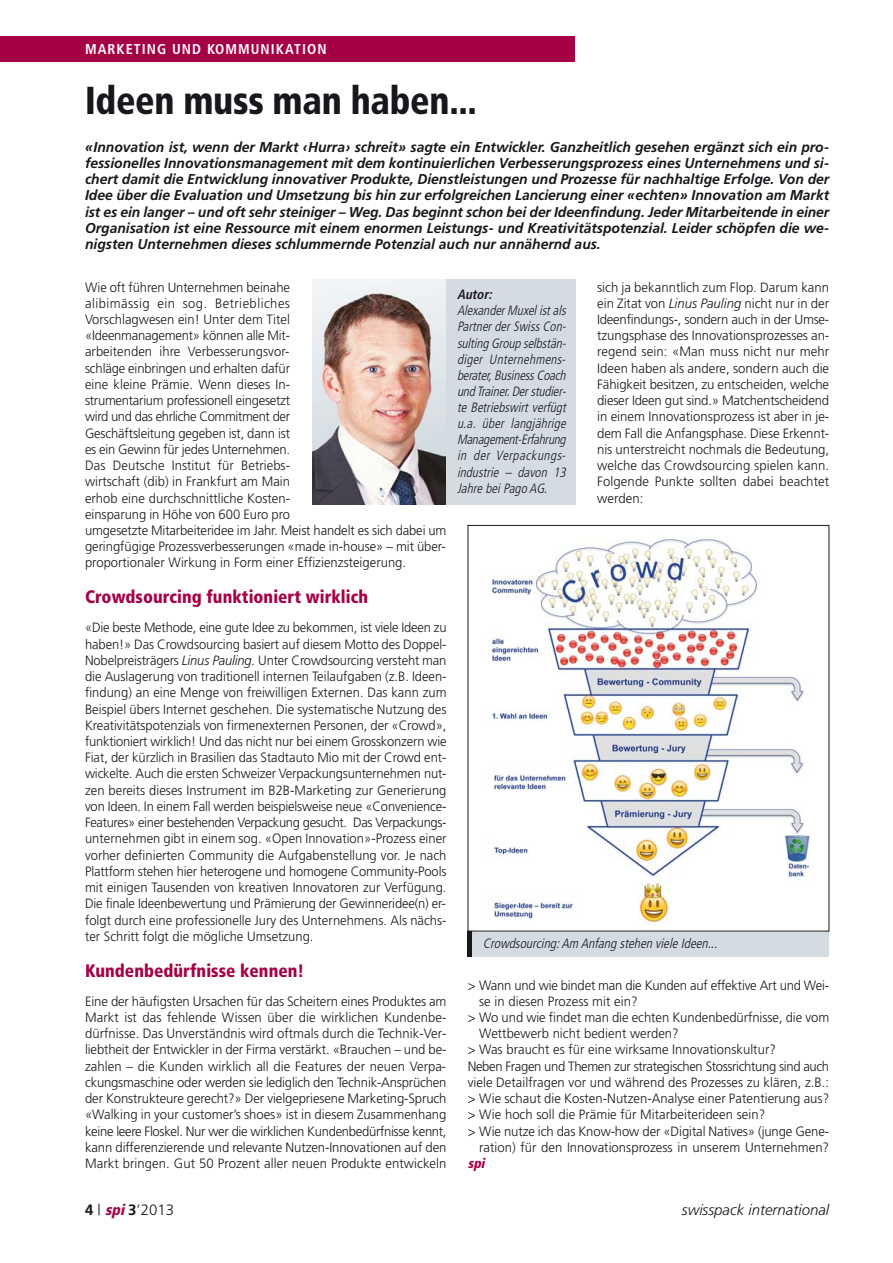
<style>
.page{position:relative;width:893px;height:1263px;background:#fff}
.page>*{position:absolute;margin:0;border:0;box-sizing:border-box;transform-origin:0 0}
.t1{font:900 condensed 39px "Frutiger";letter-spacing:-.01em;color:#1a171c;scale:.93 1}
.t2{font:900 condensed 18px "Frutiger";letter-spacing:.005em;color:#a50046}
.t3{font:italic 300 15px "Frutiger";color:#1a171c}
.t4{font:300 15px "Frutiger";color:#1a171c}
.t5{font:italic 700 14.25px/16.2px "Frutiger";color:#1a171c;text-align:justify}
.t6{font:700 condensed 14.25px "Frutiger";letter-spacing:.075em;color:#fff}
.t7{font:300 13.5px/16.2px "Frutiger";color:#1a171c;text-align:justify}
.t8{font:300 13.5px/16.2px "Frutiger";color:#1a171c;text-align:justify;scale:.96 1}
.t9{font:italic 300 condensed 13.5px/16px "Frutiger";color:#1a171c;text-align:justify}
.t10{font:300 13.5px "Frutiger";letter-spacing:-.025em;color:#1a171c}
.t11{font:italic 700 condensed 13.5px "Frutiger";color:#1a171c}
.t12{font:italic 900 condensed 13.5px "Frutiger";color:#a50046}
.s1{font-style:italic}
.s2{font-weight:700}
.s3{font-weight:900;font-style:italic;font-stretch:condensed;color:#a50046}
</style>
<div class="page">
<div style="left:0;top:36px;width:574px;height:26px;background:#a50046"></div>
<img style="left:313px;top:280px;width:133px;height:225px">
<div style="left:446px;top:280px;width:130px;height:225px;background:#d4dce1"></div>
<div style="left:468px;top:931px;width:361px;height:26px;background:#d4dce1"></div>
<hr style="left:468px;top:931px;width:4px;height:26px;background:#1a171c">
<img style="left:492px;top:538px;width:318px;height:385px">
<p class="t6" style="left:85px;top:43px;width:243px">MARKETING UND KOMMUNIKATION</p>
<h1 class="t1" style="left:85px;top:85px;width:423px">Ideen muss man haben...</h1>
<p class="t5" style="left:85px;top:140px;width:746px">«Innovation ist, wenn der Markt ‹Hurra› schreit» sagte ein Entwickler. Ganzheitlich gesehen ergänzt sich ein pro&shy;fessionelles Innovationsmanagement mit dem kontinuierlichen Verbesserungsprozess eines Unternehmens und si&shy;chert damit die Entwicklung innovativer Produkte, Dienstleistungen und Prozesse für nachhaltige Erfolge. Von der Idee über die Evaluation und Umsetzung bis hin zur erfolgreichen Lancierung einer «echten» Innovation am Markt ist es ein langer – und oft sehr steiniger – Weg. Das beginnt schon bei der Ideenfindung. Jeder Mitarbeitende in einer Organisation ist eine Ressource mit einem enormen Leistungs- und Kreativitätspotenzial. Leider schöpfen die we&shy;nigsten Unternehmen dieses schlummernde Potenzial auch nur annähernd aus.</p>
<p class="t11" style="left:457px;top:289px;width:39px">Autor:</p>
<p class="t9" style="left:457px;top:304px;width:113px">AlexanderMuxelistals PartnerderSwissCon&shy;sulting Group selbstän&shy;diger Unternehmens&shy;berater,BusinessCoach und Trainer.Derstudier&shy;te Betriebswirt verfügt u.a. über langjährige Management-Erfahrung in der Verpa ckungs - industrie – davon 13<br>Jah re beiPa go AG.</p>
<p class="t7" style="left:85px;top:280px;width:363px;text-align:left">Wie oft führen Unternehmen beina he<br>alibimässig ein sog. Betriebliches<br>Vorschlagwesen ein! Unter dem Titel<br>«Ideen management» kön nen alle Mit-<br>arbeitenden ihre Ver besserungsvor-<br>schläge einbringen und erhalten dafür<br>eine kleine Prämie. Wenn dieses In-<br>strumen ta rium professionell ein gesetzt<br>wird und das ehrliche Com mit ment der<br>Geschäftsleitung gegeben ist, dann ist<br>es ein Gewinn für jedes Unternehmen.<br>Das Deutsche Insti tut für Betriebs-<br>wirtschaft (dib) in Frankfurt am Main<br>erhob eine durch schnittliche Kosten-<br>einsparung in Höhe von 600 Euro pro<br>um gesetzte Mitarbeiteridee im Jahr. Meist handelt es sich dabei um geringfügige Prozessverbesserungen «made in-house» – mit über&shy;proportio naler Wirkung in Form einer Effizienzsteigerung.</p>
<h2 class="t2" style="left:85px;top:590px;width:285px">Crowdsourcing funktioniert wirklich</h2>
<p class="t8" style="left:85px;top:621px;width:378px">«Die beste Methode, eine gute Idee zu bekommen, ist viele Ideen zu haben!» Das Crowdsourcing basiert auf diesem Motto des Doppel-Nobelpreisträgers <span class="s1">Linus Pauling.</span> Unter Crowdsourcing ver steht man die Auslagerung von traditionell internen Teilaufgaben (z.B. Ideen - findung) an eine Menge von freiwilligen Externen. Das kann zum Bei spiel übers Internet geschehen. Die systematische Nutzung des Kreativitätspotenzials von firmenexternen Personen, der «Crowd», funktioniert wirklich! Und das nicht nur bei einem Grosskonzern wie Fiat, der kürzlich in Brasilien das Stadtauto Mio mit der Crowd ent&shy;wickelte. Auch die ersten Schweizer Verpackungsunter neh men nut&shy;zen bereits dieses Instrument im B2B-Marketing zur Generierung von Ideen. In einem Fall werden beispielsweise neue «Convenience-Fea tures» einer bestehenden Verpackung gesucht. Das Verpackungs - un ternehmen gibt in einem sog. «Open Innova tion»-Prozess einer vorher definierten Community die Aufgabenstellung vor. Je nach Plattform stehen hier heterogene und homogene Community-Pools mit einigen Tausenden von kreativen Inno vatoren zur Verfü gung.<br>Die finale Ideenbewertung und Prämierung der Gewin neridee(n) er&shy;folgt durch eine professionelle Jury des Unternehmens. Als nächs&shy;ter Schritt folgt die mögliche Umse tzung.</p>
<h2 class="t2" style="left:85px;top:963px;width:221px">Kundenbedürfnisse kennen!</h2>
<p class="t7" style="left:85px;top:994px;width:363px">Eine der häufigsten Ursachen für das Scheitern eines Produktes am Markt ist das fehlende Wissen über die wirklichen Kunden be - dürf nisse. Das Unverständnis wird oftmals durch die Tech nik-Ver - liebtheit der Entwickler in der Firma verstärkt. «Brauchen – und be&shy;zah len – die Kunden wirklich all die Features der neuen Verpa&shy;ckungs maschine oder werden sie lediglich den Technik-Ansprüchen der Konstrukteure gerecht?» Der vielgepriesene Marketing-Spruch «Wal king in your customer’s shoes» ist in diesem Zusammenhang keine leere Floskel. Nur wer die wirklichen Kundenbedürfnisse kennt, kann differenzierende und relevante Nutzen-Innovationen auf den Markt bringen. Gut 50 Prozent aller neuen Produkte ent wickeln</p>
<p class="t7" style="left:597px;top:280px;width:234px">sich ja bekannt lich zum Flop. Darum kann ein Zitat von <span class="s1">Linus Pauling</span> nicht nur in der Ideen findungs-, sondern auch in der Umse - tzungs phase des Innovations prozesses an&shy;regend sein: «Man muss nicht nur mehr Ideen haben als andere, sondern auch die Fähigkeit besitzen, zu ent scheiden, welche dieser Ideen gut sind.» Mat chentscheidend in einem Inno va tions pro zess ist aber in je&shy;dem Fall die Anfangs phase. Diese Erkennt - nis unterstreicht noch mals die Bedeutung, welche das Crowd sourcing spielen kann.<br>Folgende Punkte sollten dabei beachtet werden:</p>
<p class="t9" style="left:483px;top:936px;width:239px">Crowdsourcing:Am Anfang stehen viele Ideen...</p>
<p class="t7" style="left:468px;top:978px;width:363px">&gt; Wann und wie bindet man die Kunden auf effektive Art und Wei-</p>
<p class="t7" style="left:479px;top:994px;width:160px">se in diesen Prozess mit ein?</p>
<p class="t7" style="left:468px;top:1010px;width:363px">&gt; Wo und wie findet man die echten Kundenbedürfnisse, die vom</p>
<p class="t7" style="left:479px;top:1026px;width:201px">Wettbewerb nicht bedient werden?</p>
<p class="t7" style="left:468px;top:1043px;width:310px">&gt; Was braucht es für eine wirksame Innovationskultur?</p>
<p class="t10" style="left:468px;top:1060px;width:363px">Neben Fragen und Themen zur strategischen Stossrichtung sind auch</p>
<p class="t7" style="left:468px;top:1075px;width:363px">viele Detailfragen vor und während des Prozesses zu klären, z.B.:</p>
<p class="t7" style="left:468px;top:1091px;width:363px">&gt; Wie schaut die Kosten-Nutzen-Analyse einer Patentierung aus?</p>
<p class="t7" style="left:468px;top:1107px;width:299px">&gt; Wie hoch soll die Prämie für Mitarbeiterideen sein?</p>
<p class="t7" style="left:468px;top:1124px;width:363px">&gt; Wie nutze ich das Know-how der «Digital Natives» (junge Gene -</p>
<p class="t7" style="left:479px;top:1140px;width:351px">ration) für den Innovationsprozess in unserem Unternehmen?</p>
<p class="t12" style="left:468px;top:1158px;width:21px">spi</p>
<p class="t4" style="left:85px;top:1203px;width:91px"><span class="s2">4</span> | <span class="s3">spi</span><span class="s2">3</span>’2013</p>
<p class="t3" style="left:682px;top:1203px;width:149px">swisspack international</p>
</div>
